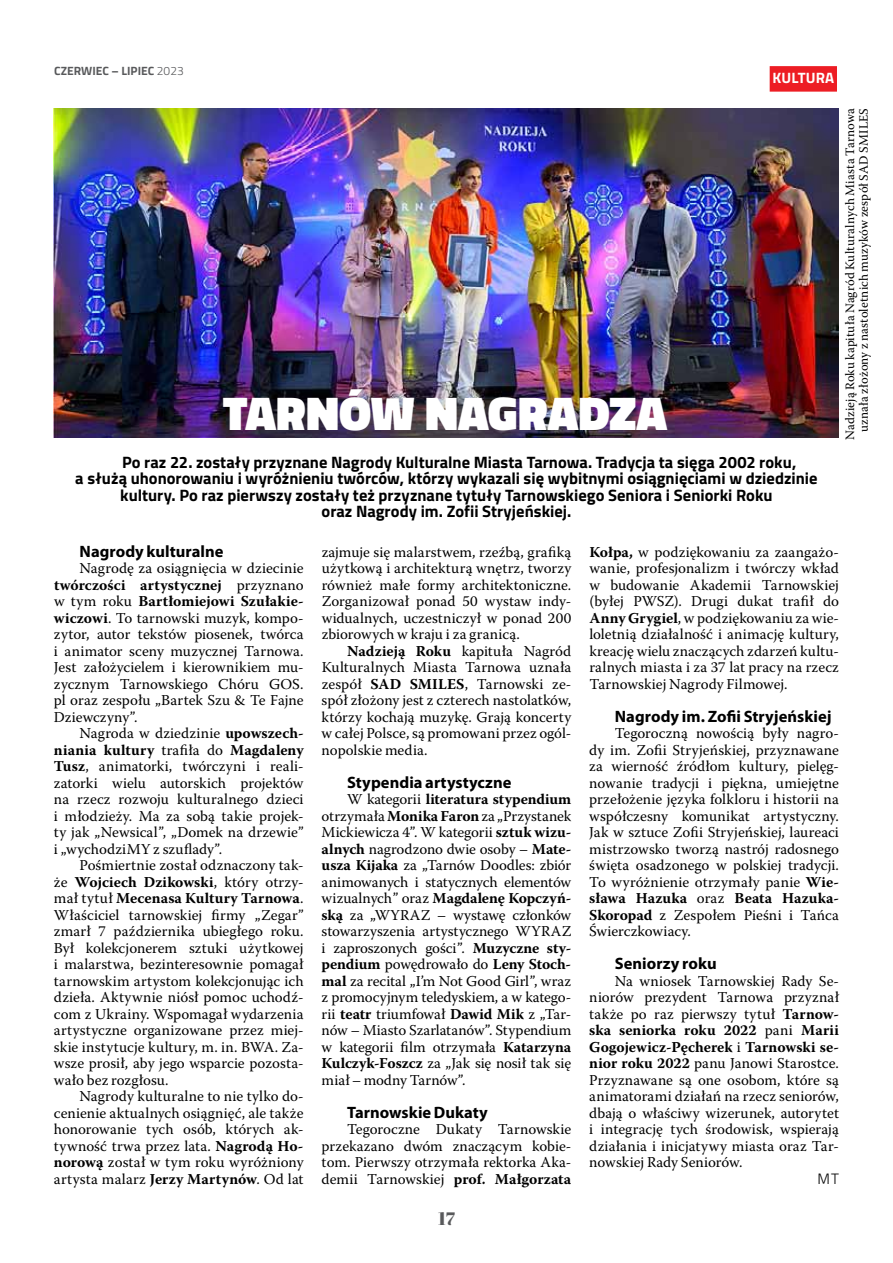
<style>
.page{position:relative;width:893px;height:1263px;background:#fff}
.page>*{position:absolute;margin:0;border:0;box-sizing:border-box;transform-origin:0 0}
.t1{font:900 48px "Titillium";color:#fff}
.t2{font:18px "Abril Fatface";color:#58595b}
.t3{font:700 16.5px "Titillium";color:#000}
.t4{font:700 16.5px "Myriad Pro";letter-spacing:.005em;color:#000}
.t5{font:15px/16.5px "Warnock Pro";letter-spacing:.005em;color:#000;text-align:justify}
.t6{font:700 15px "Titillium";letter-spacing:.01em;color:#fff}
.t7{font:300 15px "Titillium";color:#000}
.t8{font:12.75px/13.5px "Warnock Pro";letter-spacing:.015em;color:#000;text-align:center}
.t9{font:700 12px "Titillium";color:#58595b}
.s1{font-weight:300}
.s2{font-weight:700}
</style>
<div class="page">
<div style="left:770px;top:66px;width:67px;height:26px;background:#ed1d24"></div>
<img style="left:53px;top:108px;width:786px;height:329px">
<p class="t9" style="left:54px;top:62px;width:131px">CZERWIEC – LIPIEC <span class="s1">2023</span></p>
<p class="t6" style="left:773px;top:66px;width:63px">KULTURA</p>
<h1 class="t1" style="left:223px;top:378px;width:446px">TARNÓW NAGRADZA</h1>
<p class="t3" style="left:122px;top:449px;width:676px">Po raz 22. zostały przyznane Nagrody Kulturalne Miasta Tarnowa. Tradycja ta sięga 2002 roku,</p>
<p class="t3" style="left:75px;top:466px;width:744px">a służą uhonorowaniu i wyróżnieniu twórców, którzy wykazali się wybitnymi osiągnięciami w dziedzinie</p>
<p class="t3" style="left:120px;top:482px;width:654px">kultury. Po raz pierwszy zostały też przyznane tytuły Tarnowskiego Seniora i Seniorki Roku</p>
<p class="t3" style="left:322px;top:499px;width:251px">oraz Nagrody im. Zofii Stryjeńskiej.</p>
<p class="t8" style="left:843px;top:440px;width:333px;rotate:-90deg">Nadzieją Roku kapituła Nagród Kulturalnych Miasta Tarnowa uznała złożony z nastoletnich muzyków zespół SAD SMILES</p>
<p class="t4" style="left:80px;top:540px;width:146px">Nagrody kulturalne</p>
<p class="t5" style="left:54px;top:560px;width:251px;text-indent:26px">Nagrodę za osiągnięcia w dziecinie <span class="s2">twórczości artystycznej</span> przyznano w tym roku <span class="s2">Bartłomiejowi Szułakie&shy;wiczowi</span>. To tarnowski muzyk, kompo&shy;zytor, autor tekstów piosenek, twórca i animator sceny muzycznej Tarnowa.<br>Jest założycielem i kierownikiem mu&shy;zycznym Tarnowskiego Chóru GOS. pl oraz zespołu „Bartek Szu &amp; Te Fajne Dziewczyny”.</p>
<p class="t5" style="left:54px;top:725px;width:251px;text-indent:26px">Nagroda w dziedzinie <span class="s2">upowszech&shy;niania kultury</span> trafiła do <span class="s2">Magdaleny Tusz</span>, animatorki, twórczyni i reali&shy;zatorki wielu autorskich projektów na rzecz rozwoju kulturalnego dzieci i młodzieży. Ma za sobą takie projek&shy;ty jak „Newsical”, „Domek na drzewie” i „wychodziMY z szuflady”.</p>
<p class="t5" style="left:54px;top:857px;width:251px;text-indent:26px">Pośmiertnie został odznaczony tak&shy;że <span class="s2">Wojciech Dzikowski</span>, który otrzy&shy;mał tytuł <span class="s2">Mecenasa Kultury Tarnowa</span>.<br>Właściciel tarnowskiej firmy „Zegar” zmarł 7 października ubiegłego roku.<br>Był kolekcjonerem sztuki użytkowej i malarstwa, bezinteresownie pomagał tarnowskim artystom kolekcjonując ich dzieła. Aktywnie niósł pomoc uchodź&shy;com z Ukrainy. Wspomagał wydarzenia artystyczne organizowane przez miej&shy;skie instytucje kultury, m. in. BWA. Za&shy;wsze prosił, aby jego wsparcie pozosta&shy;wało bez rozgłosu.</p>
<p class="t5" style="left:54px;top:1088px;width:251px;text-indent:26px">Nagrody kulturalne to nie tylko do&shy;cenienie aktualnych osiągnięć, ale także honorowanie tych osób, których ak&shy;tywność trwa przez lata. <span class="s2">Nagrodą Ho&shy;norową</span> został w tym roku wyróżniony artysta malarz <span class="s2">Jerzy Martynów</span>. Od lat</p>
<p class="t5" style="left:322px;top:543px;width:251px">zajmuje się malarstwem, rzeźbą, grafiką użytkową i architekturą wnętrz, tworzy również małe formy architektoniczne.<br>Zorganizował ponad 50 wystaw indy&shy;widualnych, uczestniczył w ponad 200 zbiorowych w kraju i za granicą.</p>
<p class="t5" style="left:322px;top:642px;width:251px;text-indent:26px"><span class="s2">Nadzieją Roku</span> kapituła Nagród Kulturalnych Miasta Tarnowa uznała zespół <span class="s2">SAD SMILES</span>, Tarnowski ze&shy;spół złożony jest z czterech nastolatków, którzy kochają muzykę. Grają koncerty w całej Polsce, są promowani przez ogól&shy;nopolskie media.</p>
<p class="t4" style="left:347px;top:771px;width:166px">Stypendia artystyczne</p>
<p class="t5" style="left:322px;top:791px;width:251px;text-indent:26px">W kategorii <span class="s2">literatura stypendium </span>otrzymała <span class="s2">Monika Faron</span> za „Przystanek Mickiewicza 4”. W kategorii <span class="s2">sztuk wizu&shy;alnych</span> nagrodzono dwie osoby – <span class="s2">Mate&shy;usza Kijaka</span> za „Tarnów Doodles: zbiór animowanych i statycznych elementów wizualnych” oraz <span class="s2">Magdalenę Kopczyń&shy;ską</span> za „WYRAZ – wystawę członków stowarzyszenia artystycznego WYRAZ i zaproszonych gości”. <span class="s2">Muzyczne sty&shy;pendium</span> powędrowało do <span class="s2">Leny Stoch&shy;mal</span> za recital „I’m Not Good Girl”, wraz z promocyjnym teledyskiem, a w katego&shy;rii <span class="s2">teatr</span> triumfował <span class="s2">Dawid Mik</span> z „Tar&shy;nów – Miasto Szarlatanów”. Stypendium w kategorii film otrzymała <span class="s2">Katarzyna Kulczyk-Foszcz</span> za „Jak się nosił tak się miał – modny Tarnów”.</p>
<p class="t4" style="left:347px;top:1101px;width:142px">Tarnowskie Dukaty</p>
<p class="t5" style="left:322px;top:1121px;width:251px;text-indent:26px">Tegoroczne Dukaty Tarnowskie przekazano dwóm znaczącym kobie&shy;tom. Pierwszy otrzymała rektorka Aka&shy;demii Tarnowskiej <span class="s2">prof. Małgorzata</span></p>
<p class="t2" style="left:438px;top:1206px;width:18px">17</p>
<p class="t5" style="left:589px;top:543px;width:251px"><span class="s2">Kołpa,</span> w podziękowaniu za zaangażo&shy;wanie, profesjonalizm i twórczy wkład w budowanie Akademii Tarnowskiej (byłej PWSZ). Drugi dukat trafił do <span class="s2">Anny Grygiel</span>, w podziękowaniu za wie&shy;loletnią działalność i animację kultury, kreację wielu znaczących zdarzeń kultu&shy;ralnych miasta i za 37 lat pracy na rzecz Tarnowskiej Nagrody Filmowej.</p>
<p class="t4" style="left:615px;top:705px;width:218px">Nagrody im. Zofii Stryjeńskiej</p>
<p class="t5" style="left:589px;top:725px;width:251px;text-indent:26px">Tegoroczną nowością były nagro&shy;dy im. Zofii Stryjeńskiej, przyznawane za wierność źródłom kultury, pielęg&shy;nowanie tradycji i piękna, umiejętne przełożenie języka folkloru i historii na współczesny komunikat artystyczny.<br>Jak w sztuce Zofii Stryjeńskiej, laureaci mistrzowsko tworzą nastrój radosnego święta osadzonego w polskiej tradycji.<br>To wyróżnienie otrzymały panie <span class="s2">Wie&shy;sława Hazuka</span> oraz <span class="s2">Beata Hazuka-Skoropad</span> z Zespołem Pieśni i Tańca Świerczkowiacy.</p>
<p class="t4" style="left:615px;top:953px;width:103px">Seniorzy roku</p>
<p class="t5" style="left:589px;top:972px;width:251px;text-indent:26px">Na wniosek Tarnowskiej Rady Se&shy;niorów prezydent Tarnowa przyznał także po raz pierwszy tytuł <span class="s2">Tarnow&shy;ska seniorka roku 2022</span> pani <span class="s2">Marii Gogojewicz-Pęcherek</span> i <span class="s2">Tarnowski se&shy;nior roku 2022</span> panu Janowi Starostce.<br>Przyznawane są one osobom, które są animatorami działań na rzecz seniorów, dbają o właściwy wizerunek, autorytet i integrację tych środowisk, wspierają działania i inicjatywy miasta oraz Tar&shy;nowskiej Rady Seniorów.</p>
<p class="t7" style="left:817px;top:1167px;width:23px">MT</p>
</div>
